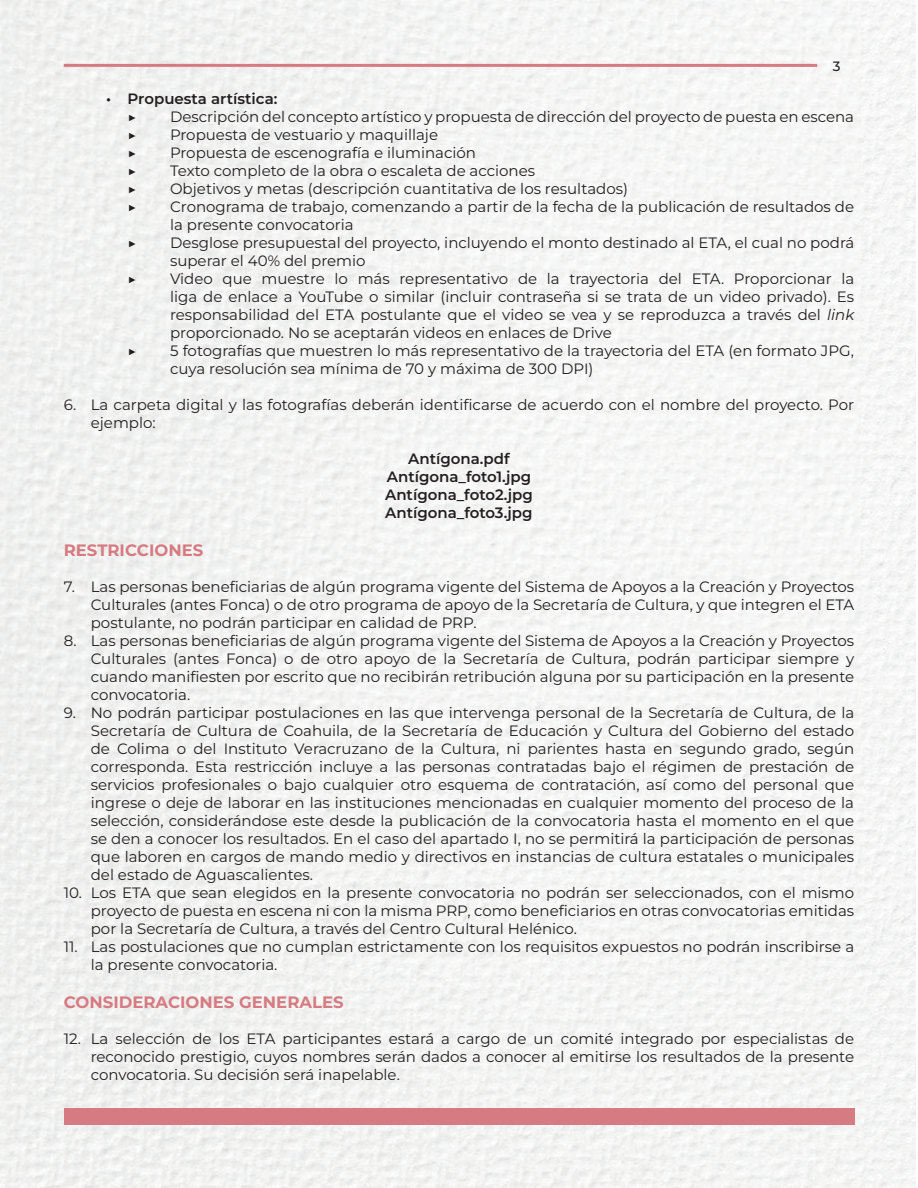
<style>
.page{position:relative;width:918px;height:1188px;background:#fff}
.page>*{position:absolute;margin:0;border:0;box-sizing:border-box;transform-origin:0 0}
.t1{font:700 16.5px "Montserrat";color:#d67b82}
.t2{font:15px/18px "Montserrat";color:#231f20;text-align:justify}
.t3{font:600 15px/18px "Montserrat";color:#231f20;text-align:center}
.t4{font:500 13.5px "Montserrat";color:#231f20}
.s1{font-style:italic}
</style>
<div class="page">
<hr style="left:64px;top:64px;width:753px;height:3px;background:#d67b82">
<div style="left:64px;top:1108px;width:790px;height:16px;background:#d67b82"></div>
<p class="t4" style="left:833px;top:57px;width:9px">3</p>
<p class="t3" style="left:106px;top:90px;width:173px">• Propuesta artística:</p>
<p class="t2" style="left:128px;top:108px;width:10px">▶</p>
<p class="t2" style="left:170px;top:108px;width:686px">Descripción del concepto artístico y propuesta de dirección del proyecto de puesta en escena</p>
<p class="t2" style="left:128px;top:126px;width:10px">▶</p>
<p class="t2" style="left:170px;top:126px;width:270px">Propuesta de vestuario y maquillaje</p>
<p class="t2" style="left:128px;top:144px;width:10px">▶</p>
<p class="t2" style="left:170px;top:144px;width:307px">Propuesta de escenografía e iluminación</p>
<p class="t2" style="left:128px;top:162px;width:10px">▶</p>
<p class="t2" style="left:170px;top:162px;width:367px">Texto completo de la obra o escaleta de acciones</p>
<p class="t2" style="left:128px;top:180px;width:10px">▶</p>
<p class="t2" style="left:170px;top:180px;width:460px">Objetivos y metas (descripción cuantitativa de los resultados)</p>
<p class="t2" style="left:128px;top:198px;width:10px">▶</p>
<p class="t2" style="left:170px;top:198px;width:686px">Cronograma de trabajo, comenzando a partir de la fecha de la publicación de resultados de la presente convocatoria</p>
<p class="t2" style="left:128px;top:234px;width:10px">▶</p>
<p class="t2" style="left:170px;top:234px;width:686px">Desglose presupuestal del proyecto, incluyendo el monto destinado al ETA, el cual no podrá superar el 40% del premio</p>
<p class="t2" style="left:128px;top:270px;width:10px">▶</p>
<p class="t2" style="left:170px;top:270px;width:686px">Video que muestre lo más representativo de la trayectoria del ETA. Proporcionar la liga de enlace a YouTube o similar (incluir contraseña si se trata de un video privado). Es responsabilidad del ETA postulante que el video se vea y se reproduzca a través del <span class="s1">link </span>proporcionado. No se aceptarán videos en enlaces de Drive</p>
<p class="t2" style="left:128px;top:342px;width:10px">▶</p>
<p class="t2" style="left:170px;top:342px;width:686px">5 fotografías que muestren lo más representativo de la trayectoria del ETA (en formato JPG, cuya resolución sea mínima de 70 y máxima de 300 DPI)</p>
<p class="t2" style="left:91px;top:396px;width:765px;text-indent:-27px">6. La carpeta digital y las fotografías deberán identificarse de acuerdo con el nombre del proyecto. Por ejemplo:</p>
<p class="t3" style="left:385px;top:450px;width:149px">Antígona.pdf<br>Antígona_foto1.jpg<br>Antígona_foto2.jpg<br>Antígona_foto3.jpg</p>
<p class="t1" style="left:64px;top:539px;width:141px">RESTRICCIONES</p>
<p class="t2" style="left:91px;top:577px;width:765px;text-indent:-27px">7. Las personas beneficiarias de algún programa vigente del Sistema de Apoyos a la Creación y Proyectos Culturales (antes Fonca) o de otro programa de apoyo de la Secretaría de Cultura, y que integren el ETA postulante, no podrán participar en calidad de PRP.</p>
<p class="t2" style="left:91px;top:631px;width:765px;text-indent:-27px">8. Las personas beneficiarias de algún programa vigente del Sistema de Apoyos a la Creación y Proyectos Culturales (antes Fonca) o de otro apoyo de la Secretaría de Cultura, podrán participar siempre y cuando manifiesten por escrito que no recibirán retribución alguna por su participación en la presente convocatoria.</p>
<p class="t2" style="left:91px;top:703px;width:765px;text-indent:-27px">9. No podrán participar postulaciones en las que intervenga personal de la Secretaría de Cultura, de la Secretaría de Cultura de Coahuila, de la Secretaría de Educación y Cultura del Gobierno del estado de Colima o del Instituto Veracruzano de la Cultura, ni parientes hasta en segundo grado, según corresponda. Esta restricción incluye a las personas contratadas bajo el régimen de prestación de servicios profesionales o bajo cualquier otro esquema de contratación, así como del personal que ingrese o deje de laborar en las instituciones mencionadas en cualquier momento del proceso de la selección, considerándose este desde la publicación de la convocatoria hasta el momento en el que se den a conocer los resultados. En el caso del apartado I, no se permitirá la participación de personas que laboren en cargos de mando medio y directivos en instancias de cultura estatales o municipales del estado de Aguascalientes.</p>
<p class="t2" style="left:91px;top:883px;width:765px;text-indent:-27px">10. Los ETA que sean elegidos en la presente convocatoria no podrán ser seleccionados, con el mismo proyecto de puesta en escena ni con la misma PRP, como beneficiarios en otras convocatorias emitidas por la Secretaría de Cultura, a través del Centro Cultural Helénico.</p>
<p class="t2" style="left:91px;top:937px;width:765px;text-indent:-27px">11. Las postulaciones que no cumplan estrictamente con los requisitos expuestos no podrán inscribirse a la presente convocatoria.</p>
<p class="t1" style="left:64px;top:991px;width:281px">CONSIDERACIONES GENERALES</p>
<p class="t2" style="left:91px;top:1029px;width:765px;text-indent:-27px">12. La selección de los ETA participantes estará a cargo de un comité integrado por especialistas de reconocido prestigio, cuyos nombres serán dados a conocer al emitirse los resultados de la presente convocatoria. Su decisión será inapelable.</p>
</div>
